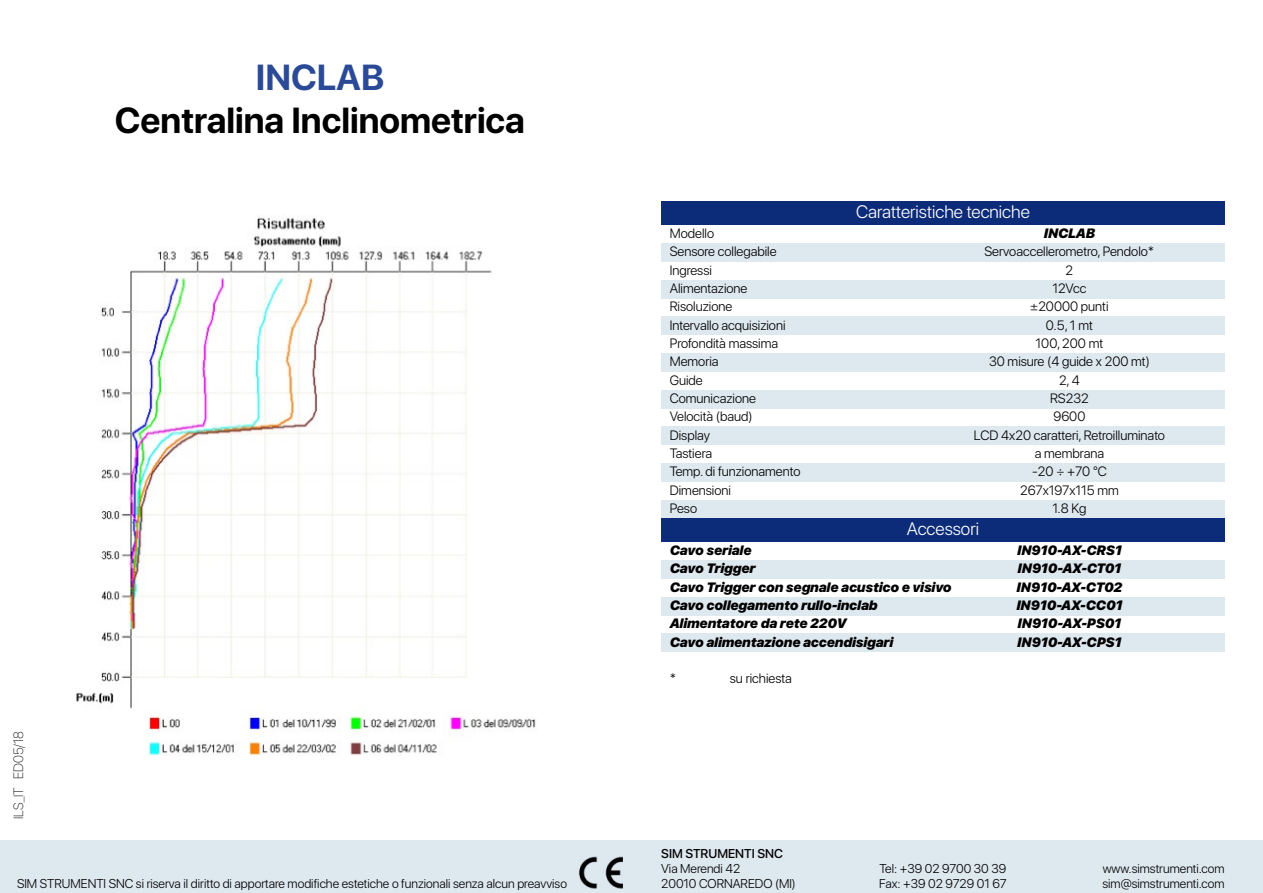
<style>
.page{position:relative;width:1263px;height:893px;background:#fff}
.page>*{position:absolute;margin:0;border:0;box-sizing:border-box;transform-origin:0 0}
.t1{font:700 36px "SF Pro Display";color:#000}
.t2{font:700 36px "SF Pro Display";color:#2a4997}
.t3{font:300 18px "SF Pro Display";color:#fff}
.t4{font:300 13.5px/18.3px "SF Pro Display";color:#000}
.t5{font:italic 900 13.5px/18.3px "SF Pro Display";color:#000}
.t6{font:100 13.5px "SF Pro Display";color:#000}
.t7{font:300 12.75px/15.3px "SF Pro Display";color:#000}
.t8{font:500 12.75px "SF Pro Display";color:#000}
</style>
<div class="page">
<img style="left:76px;top:216px;width:460px;height:540px">
<div style="left:0;top:840px;width:1263px;height:53px;background:#dee8ef"></div>
<img style="left:579px;top:856px;width:44px;height:32px">
<div style="left:661px;top:280px;width:253px;height:18px;background:#dee8ef"></div>
<div style="left:914px;top:280px;width:311px;height:18px;background:#dee8ef"></div>
<div style="left:661px;top:201px;width:564px;height:24px;background:#0c2b79"></div>
<div style="left:661px;top:317px;width:253px;height:18px;background:#dee8ef"></div>
<div style="left:914px;top:317px;width:311px;height:18px;background:#dee8ef"></div>
<div style="left:661px;top:353px;width:253px;height:19px;background:#dee8ef"></div>
<div style="left:914px;top:353px;width:311px;height:19px;background:#dee8ef"></div>
<div style="left:661px;top:390px;width:253px;height:18px;background:#dee8ef"></div>
<div style="left:914px;top:390px;width:311px;height:18px;background:#dee8ef"></div>
<div style="left:661px;top:244px;width:253px;height:18px;background:#dee8ef"></div>
<div style="left:914px;top:244px;width:311px;height:18px;background:#dee8ef"></div>
<div style="left:661px;top:463px;width:253px;height:19px;background:#dee8ef"></div>
<div style="left:914px;top:463px;width:311px;height:19px;background:#dee8ef"></div>
<div style="left:661px;top:500px;width:253px;height:18px;background:#dee8ef"></div>
<div style="left:914px;top:500px;width:311px;height:18px;background:#dee8ef"></div>
<div style="left:661px;top:427px;width:253px;height:18px;background:#dee8ef"></div>
<div style="left:914px;top:427px;width:311px;height:18px;background:#dee8ef"></div>
<div style="left:661px;top:518px;width:564px;height:24px;background:#0c2b79"></div>
<div style="left:914px;top:560px;width:311px;height:19px;background:#dee8ef"></div>
<div style="left:661px;top:560px;width:253px;height:19px;background:#dee8ef"></div>
<div style="left:914px;top:597px;width:311px;height:18px;background:#dee8ef"></div>
<div style="left:914px;top:634px;width:311px;height:18px;background:#dee8ef"></div>
<div style="left:661px;top:597px;width:253px;height:18px;background:#dee8ef"></div>
<div style="left:661px;top:634px;width:253px;height:18px;background:#dee8ef"></div>
<h1 class="t2" style="left:256px;top:56px;width:130px">INCLAB</h1>
<h1 class="t1" style="left:115px;top:99px;width:411px">Centralina Inclinometrica</h1>
<p class="t6" style="left:9px;top:819px;width:89px;rotate:-90deg">ILS_IT ED05/18</p>
<p class="t7" style="left:17px;top:876px;width:552px">SIM STRUMENTI SNC si riserva il diritto di apportare modifiche estetiche o funzionali senza alcun preavviso</p>
<h2 class="t3" style="left:856px;top:199px;width:175px">Caratteristiche tecniche</h2>
<p class="t4" style="left:670px;top:224px;width:46px">Modello</p>
<p class="t5" style="left:1044px;top:224px;width:52px">INCLAB</p>
<p class="t4" style="left:670px;top:243px;width:108px">Sensore collegabile</p>
<p class="t4" style="left:984px;top:243px;width:171px">Servoaccellerometro, Pendolo*</p>
<p class="t4" style="left:670px;top:261px;width:44px">Ingressi</p>
<p class="t4" style="left:1065px;top:261px;width:9px">2</p>
<p class="t4" style="left:670px;top:279px;width:79px">Alimentazione<br>Risoluzione</p>
<p class="t4" style="left:1030px;top:279px;width:80px;text-align:center">12Vcc ±20000 punti</p>
<p class="t4" style="left:670px;top:316px;width:117px">Intervallo acquisizioni</p>
<p class="t4" style="left:1046px;top:316px;width:48px">0.5, 1 mt</p>
<p class="t4" style="left:670px;top:334px;width:110px">Profondità massima<br>Memoria</p>
<p class="t4" style="left:989px;top:334px;width:162px;text-align:center">100, 200 mt<br>30 misure (4 guide x 200 mt)</p>
<p class="t4" style="left:670px;top:371px;width:88px">Guide<br>Comunicazione</p>
<p class="t4" style="left:1050px;top:371px;width:40px;text-align:center">2, 4<br>RS232</p>
<p class="t4" style="left:670px;top:408px;width:84px">Velocità (baud)</p>
<p class="t4" style="left:1053px;top:408px;width:34px">9600</p>
<p class="t4" style="left:670px;top:426px;width:42px">Display</p>
<p class="t4" style="left:974px;top:426px;width:193px">LCD 4x20 caratteri, Retroilluminato</p>
<p class="t4" style="left:670px;top:444px;width:44px">Tastiera</p>
<p class="t4" style="left:1035px;top:444px;width:71px">a membrana</p>
<p class="t4" style="left:670px;top:463px;width:132px">Temp. di funzionamento<br>Dimensioni</p>
<p class="t4" style="left:1020px;top:463px;width:100px;text-align:center">-20 ÷ +70 °C<br>267x197x115 mm</p>
<p class="t4" style="left:670px;top:499px;width:29px">Peso</p>
<p class="t4" style="left:1052px;top:499px;width:36px">1.8 Kg</p>
<h2 class="t3" style="left:907px;top:516px;width:74px">Accessori</h2>
<p class="t5" style="left:670px;top:541px;width:83px">Cavo seriale</p>
<p class="t5" style="left:1017px;top:541px;width:106px">IN910-AX-CRS1</p>
<p class="t5" style="left:670px;top:560px;width:87px">Cavo Trigger</p>
<p class="t5" style="left:1017px;top:560px;width:105px">IN910-AX-CT01</p>
<p class="t5" style="left:1016px;top:596px;width:107px">IN910-AX-CC01</p>
<p class="t5" style="left:670px;top:578px;width:283px">Cavo Trigger con segnale acustico e visivo</p>
<p class="t5" style="left:1016px;top:578px;width:107px">IN910-AX-CT02</p>
<p class="t5" style="left:670px;top:615px;width:178px">Alimentatore da rete 220V</p>
<p class="t5" style="left:1017px;top:615px;width:106px">IN910-AX-PS01<br>IN910-AX-CPS1</p>
<p class="t5" style="left:670px;top:596px;width:209px">Cavo collegamento rullo-inclab</p>
<p class="t5" style="left:670px;top:633px;width:225px">Cavo alimentazione accendisigari</p>
<p class="t4" style="left:670px;top:670px;width:8px">*</p>
<p class="t4" style="left:730px;top:670px;width:64px">su richiesta</p>
<p class="t8" style="left:661px;top:844px;width:123px">SIM STRUMENTI SNC</p>
<p class="t7" style="left:661px;top:861px;width:136px">Via Merendi 42<br>20010 CORNAREDO (MI)</p>
<p class="t7" style="left:879px;top:861px;width:129px">Tel: +39 02 9700 30 39<br>Fax: +39 02 9729 01 67</p>
<p class="t7" style="left:1102px;top:861px;width:124px">www.simstrumenti.com sim@simstrumenti.com</p>
</div>
